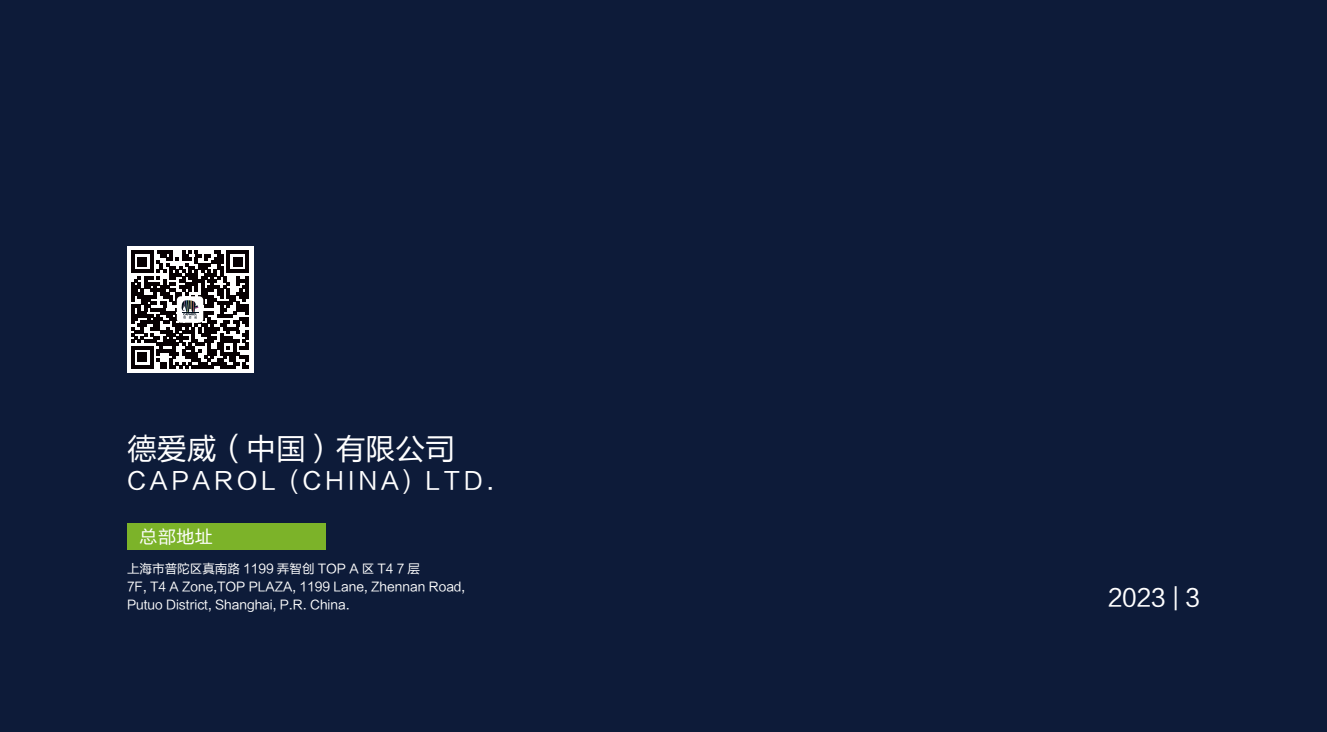
<style>
.page{position:relative;width:1327px;height:732px;background:#fff}
.page>*{position:absolute;margin:0;border:0;box-sizing:border-box;transform-origin:0 0}
.t1{font:29.7px "FZLTHJW GB1 0";color:#fff}
.t2{font:24px "FZLTHJW GB1 0";letter-spacing:.155em;color:#fff}
.t3{font:18px "FZLTHJW GB1 0";color:#fff}
.t4{font:12.6px/18px "FZLTHJW GB1 0";color:#fff}
</style>
<div class="page">
<div style="left:0;top:0;width:1327px;height:731px;background:#0d1b39"></div>
<div style="left:127px;top:522px;width:198px;height:27px;background:#7cb329"></div>
<div style="left:127px;top:246px;width:126px;height:126px;background:#fff"></div>
<svg style="left:131px;top:251px;width:118px;height:117px"></svg>
<h1 class="t1" style="left:127px;top:432px;width:329px">德爱威（中国）有限公司</h1>
<h2 class="t2" style="left:127px;top:467px;width:368px">CAPAROL (CHINA) LTD.</h2>
<h3 class="t3" style="left:140px;top:527px;width:75px">总部地址</h3>
<p class="t4" style="left:127px;top:559px;width:339px">上海市普陀区真南路 1199 弄智创 TOP A 区 T4 7 层<br>7F, T4 A Zone,TOP PLAZA, 1199 Lane, Zhennan Road,<br>Putuo District, Shanghai, P.R. China.</p>
<h2 class="t2" style="left:1108px;top:584px;width:93px">2023 | 3</h2>
</div>
